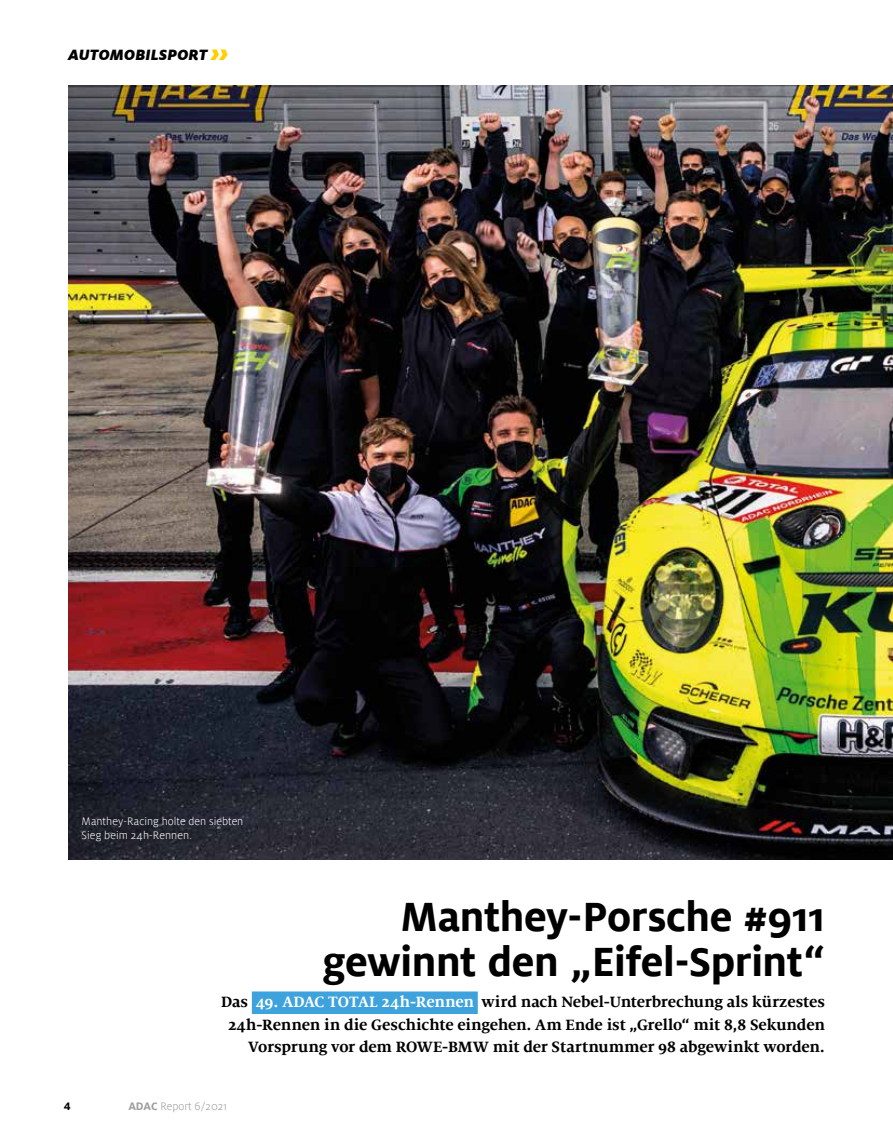
<style>
.page{position:relative;width:893px;height:1127px;background:#fff}
.page>*{position:absolute;margin:0;border:0;box-sizing:border-box;transform-origin:0 0}
.t1{font:700 45px/45px "Milofor ADAC";letter-spacing:-.01em;color:#000;text-align:right}
.t2{font:700 16.5px/22.5px "Milo Seriffor ADAC";letter-spacing:-.005em;color:#000;text-align:right}
.t3{font:italic 900 16.5px "Milofor ADAC";letter-spacing:.005em;color:#000}
.t4{font:300 12px/14.4px "Milofor ADAC";letter-spacing:.005em;color:#fff}
.t5{font:300 12px "Milofor ADAC";color:#9d9d9c}
.t6{font:700 12px "Milofor ADAC";color:#000}
.s1{font-size:27px;color:#ffd000}
.s2{color:#fff}
.s3{font-weight:700}
</style>
<div class="page">
<div style="left:252px;top:991px;width:226px;height:23px;background:#3ea3dc"></div>
<img style="left:68px;top:85px;width:825px;height:774px">
<p class="t3" style="left:68px;top:45px;width:162px">AUTOMOBILSPORT <span class="s1">››</span></p>
<p class="t4" style="left:82px;top:814px;width:163px">Manthey-Racing holte den siebten<br>Sieg beim 24h-Rennen.</p>
<h1 class="t1" style="left:322px;top:894px;width:504px">Manthey-Porsche #911 gewinnt den „Eifel-Sprint“</h1>
<p class="t2" style="left:221px;top:990px;width:605px">Das <span class="s2">49. ADAC TOTAL 24h-Rennen</span> wird nach Nebel-Unterbrechung als kürzestes<br>24h-Rennen in die Geschichte eingehen. Am Ende ist „Grello“ mit 8,8 Sekunden<br>Vorsprung vor dem ROWE-BMW mit der Startnummer 98 abgewinkt worden.</p>
<p class="t6" style="left:64px;top:1099px;width:8px">4</p>
<p class="t5" style="left:128px;top:1099px;width:100px"><span class="s3">ADAC</span> Report 6/2021</p>
</div>
